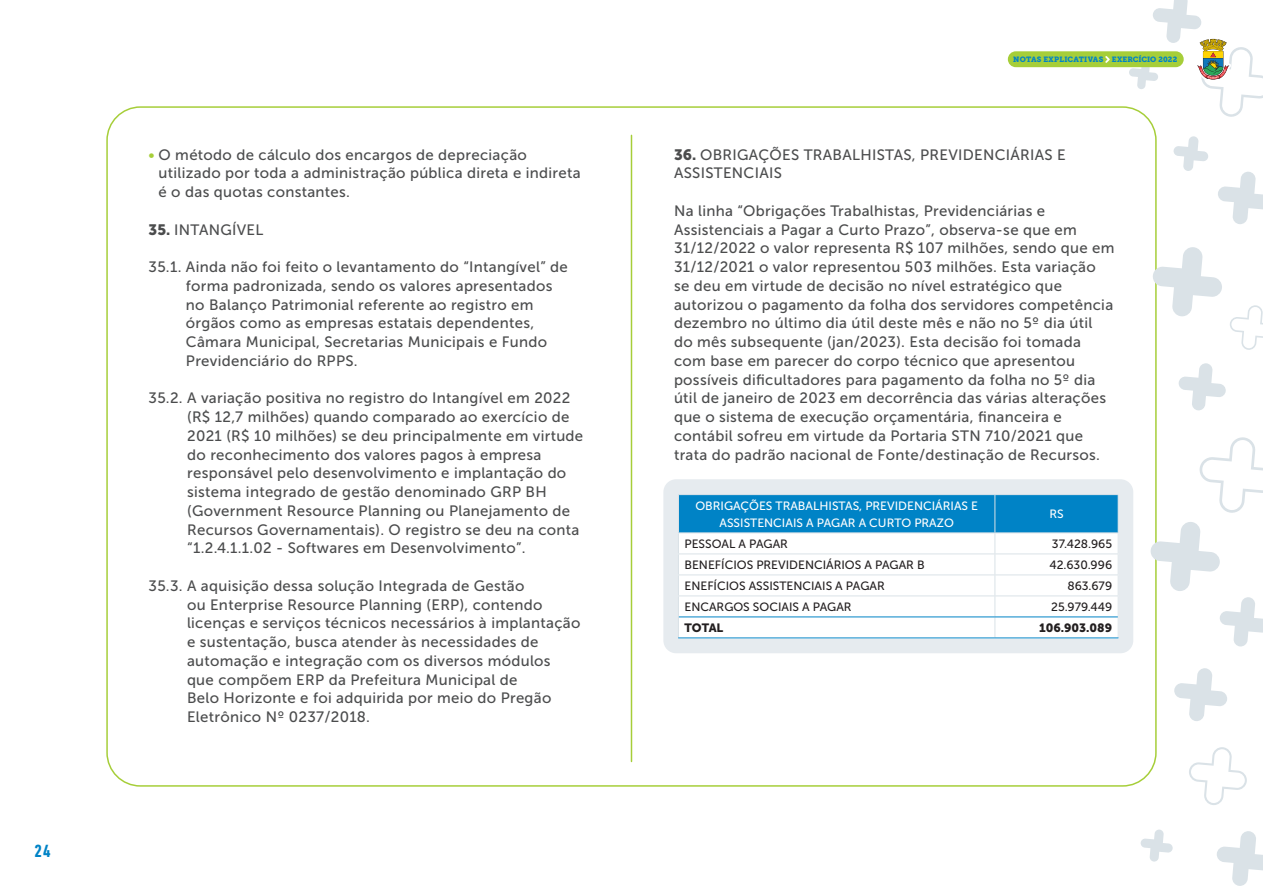
<style>
.page{position:relative;width:1263px;height:893px;background:#fff}
.page>*{position:absolute;margin:0;border:0;box-sizing:border-box;transform-origin:0 0}
.t1{font:700 condensed 18px "DIN Next LT Pro";color:#0083c6}
.t2{font:15px/18.8px "Museo Sans 500";letter-spacing:.02em;color:#4b4c4d}
.t3{font:12px "Museo Sans 500";color:#231f20}
.t4{font:12px/17.4px "Museo Sans 500";color:#fff;text-align:center}
.t5{font:12px "Museo Sans 900";color:#231f20}
.t6{font:7.65px "Museo Slab Rounded 900";letter-spacing:.025em;color:#0083c6}
.s1{color:#a6ce39}
.s2{font-family:"Museo Sans 900"}
</style>
<div class="page">
<div style="left:663px;top:479px;width:470px;height:174px;background:#e6ebef;border-radius:13px"></div>
<hr style="left:631px;top:135px;width:1px;height:626px;background:#a6ce39">
<hr style="left:678px;top:494px;width:317px;height:1px;background:#dae2e7">
<hr style="left:995px;top:494px;width:123px;height:1px;background:#dae2e7">
<svg style="left:678px;top:495px;width:441px;height:142px;background:#b9ddee"></svg>
<hr style="left:679px;top:616px;width:316px;height:1px;background:#0083c6">
<hr style="left:678px;top:637px;width:317px;height:1px;background:#0083c6">
<hr style="left:995px;top:616px;width:123px;height:1px;background:#0083c6">
<hr style="left:995px;top:637px;width:123px;height:1px;background:#0083c6">
<svg style="left:1218px;top:171px;width:45px;height:53px"></svg>
<svg style="left:1220px;top:597px;width:43px;height:50px"></svg>
<svg style="left:1230px;top:305px;width:33px;height:45px"></svg>
<svg style="left:1174px;top:668px;width:53px;height:53px"></svg>
<svg style="left:1150px;top:521px;width:70px;height:70px"></svg>
<svg style="left:1217px;top:831px;width:46px;height:55px"></svg>
<svg style="left:1178px;top:363px;width:48px;height:48px"></svg>
<svg style="left:1173px;top:136px;width:35px;height:35px"></svg>
<svg style="left:1140px;top:829px;width:33px;height:33px"></svg>
<svg style="left:1153px;top:247px;width:69px;height:70px"></svg>
<svg style="left:1199px;top:437px;width:64px;height:76px"></svg>
<svg style="left:1189px;top:747px;width:58px;height:58px"></svg>
<div style="left:1008px;top:51px;width:176px;height:16px;background:#a6ce39;border-radius:8px"></div>
<svg style="left:1105px;top:56px;width:5px;height:7px"></svg>
<svg style="left:1129px;top:0;width:134px;height:117px"></svg>
<p class="t1" style="left:35px;top:841px;width:17px">24</p>
<p class="t2" style="left:159px;top:145px;width:424px;text-indent:-10px"><span class="s1">•</span> O método de cálculo dos encargos de depreciação utilizado por toda a administração pública direta e indireta é o das quotas constantes.</p>
<p class="t2" style="left:149px;top:220px;width:116px"><span class="s2">35.</span> INTANGÍVEL</p>
<p class="t2" style="left:186px;top:258px;width:383px;text-indent:-37px">35.1. Ainda não foi feito o levantamento do “Intangível” de forma padronizada, sendo os valores apresentados no Balanço Patrimonial referente ao registro em órgãos como as empresas estatais dependentes, Câmara Municipal, Secretarias Municipais e Fundo Previdenciário do RPPS.</p>
<p class="t2" style="left:187px;top:389px;width:398px;text-indent:-39px">35.2. A variação positiva no registro do Intangível em 2022 (R$ 12,7 milhões) quando comparado ao exercício de 2021 (R$ 10 milhões) se deu principalmente em virtude do reconhecimento dos valores pagos à empresa responsável pelo desenvolvimento e implantação do sistema integrado de gestão denominado GRP BH (Government Resource Planning ou Planejamento de Recursos Governamentais). O registro se deu na conta “1.2.4.1.1.02 - Softwares em Desenvolvimento”.</p>
<p class="t2" style="left:187px;top:576px;width:395px;text-indent:-38px">35.3. A aquisição dessa solução Integrada de Gestão<br>ou Enterprise Resource Planning (ERP), contendo licenças e serviços técnicos necessários à implantação e sustentação, busca atender às necessidades de automação e integração com os diversos módulos que compõem ERP da Prefeitura Municipal de<br>Belo Horizonte e foi adquirida por meio do Pregão Eletrônico Nº 0237/2018.</p>
<p class="t6" style="left:1013px;top:55px;width:166px">NOTAS EXPLICATIVAS EXERCÍCIO 2022</p>
<p class="t2" style="left:674px;top:145px;width:393px"><span class="s2">36.</span> OBRIGAÇÕES TRABALHISTAS, PREVIDENCIÁRIAS E<br>ASSISTENCIAIS</p>
<p class="t2" style="left:674px;top:201px;width:442px">Na linha “Obrigações Trabalhistas, Previdenciárias e Assistenciais a Pagar a Curto Prazo”, observa-se que em 31/12/2022 o valor representa R$ 107 milhões, sendo que em 31/12/2021 o valor representou 503 milhões. Esta variação se deu em virtude de decisão no nível estratégico que autorizou o pagamento da folha dos servidores competência dezembro no último dia útil deste mês e não no 5º dia útil do mês subsequente (jan/2023). Esta decisão foi tomada com base em parecer do corpo técnico que apresentou possíveis dificultadores para pagamento da folha no 5º dia útil de janeiro de 2023 em decorrência das várias alterações que o sistema de execução orçamentária, financeira e contábil sofreu em virtude da Portaria STN 710/2021 que trata do padrão nacional de Fonte/destinação de Recursos.</p>
<p class="t4" style="left:695px;top:497px;width:284px">OBRIGAÇÕES TRABALHISTAS, PREVIDENCIÁRIAS E<br>ASSISTENCIAIS A PAGAR A CURTO PRAZO</p>
<p class="t4" style="left:1049px;top:505px;width:16px">RS</p>
<p class="t3" style="left:684px;top:537px;width:105px">PESSOAL A PAGAR</p>
<p class="t3" style="left:1052px;top:537px;width:62px">37.428.965</p>
<p class="t3" style="left:684px;top:558px;width:242px">BENEFÍCIOS PREVIDENCIÁRIOS A PAGAR B</p>
<p class="t3" style="left:1049px;top:558px;width:64px">42.630.996</p>
<p class="t3" style="left:684px;top:579px;width:202px">ENEFÍCIOS ASSISTENCIAIS A PAGAR</p>
<p class="t3" style="left:1067px;top:579px;width:46px">863.679</p>
<p class="t3" style="left:684px;top:600px;width:169px">ENCARGOS SOCIAIS A PAGAR</p>
<p class="t3" style="left:1051px;top:600px;width:63px">25.979.449</p>
<p class="t5" style="left:684px;top:621px;width:40px">TOTAL</p>
<p class="t5" style="left:1039px;top:621px;width:75px">106.903.089</p>
</div>
